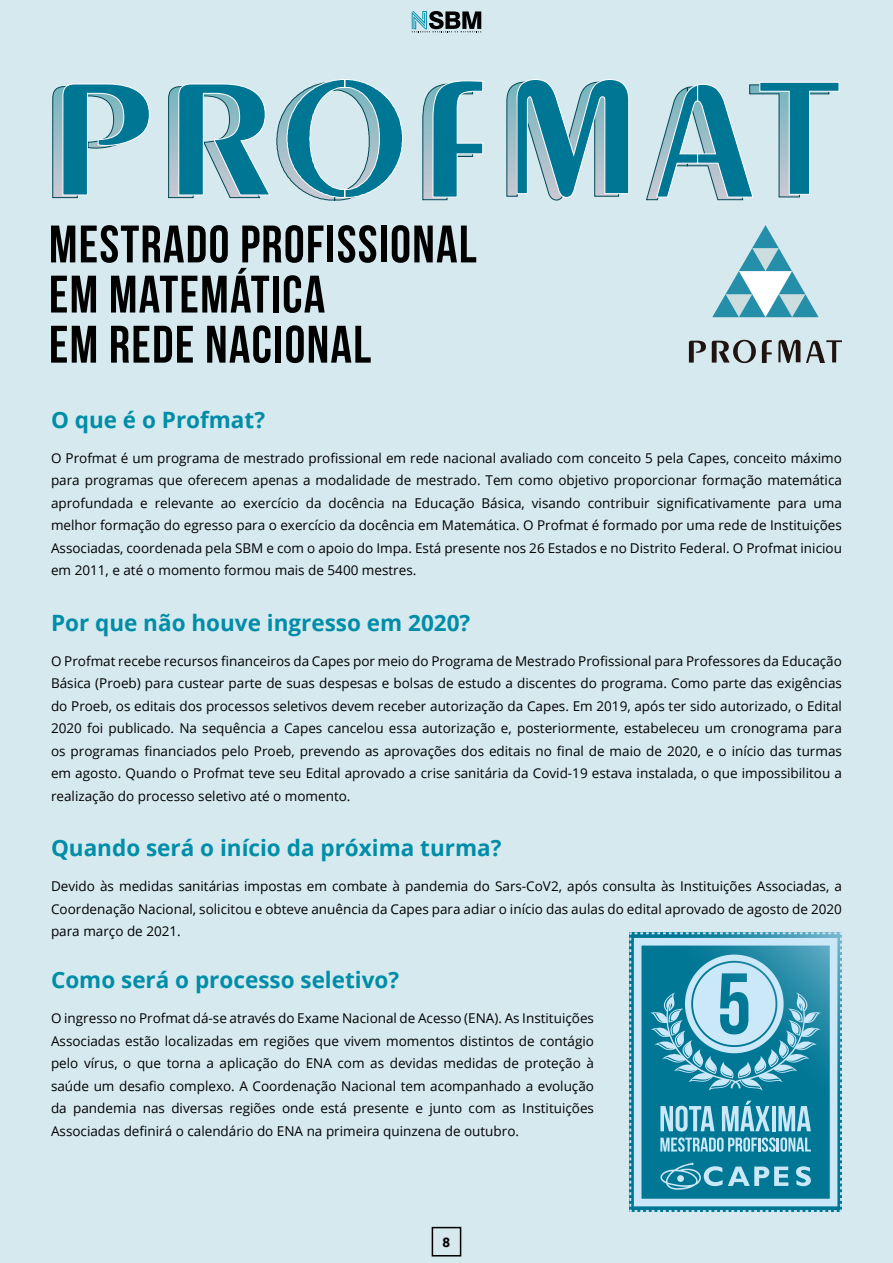
<style>
.page{position:relative;width:893px;height:1263px;background:#d6e9ee}
.page>*{position:absolute;margin:0;border:0;box-sizing:border-box;transform-origin:0 0}
.t1{font:700 22.5px "Open Sans";color:#008da8}
.t2{font:13.5px/22.5px "Open Sans";color:#000;text-align:justify}
.t3{font:700 13.5px "Ubuntu";color:#000}
</style>
<div class="page">
<div style="left:432px;top:1227px;width:29px;height:29px;border:2px solid #000"></div>
<svg style="left:507px;top:79px;width:122px;height:121px"></svg>
<svg style="left:423px;top:80px;width:60px;height:120px"></svg>
<svg style="left:168px;top:84px;width:102px;height:114px"></svg>
<svg style="left:52px;top:84px;width:98px;height:114px"></svg>
<svg style="left:277px;top:79px;width:126px;height:121px"></svg>
<svg style="left:646px;top:82px;width:193px;height:118px"></svg>
<div style="left:328px;top:226px;width:5px;height:36px;background:#000"></div>
<svg style="left:338px;top:225px;width:38px;height:38px"></svg>
<div style="left:381px;top:226px;width:6px;height:36px;background:#000"></div>
<svg style="left:392px;top:225px;width:84px;height:38px"></svg>
<svg style="left:51px;top:225px;width:274px;height:88px"></svg>
<svg style="left:51px;top:326px;width:45px;height:37px"></svg>
<svg style="left:111px;top:326px;width:82px;height:37px"></svg>
<svg style="left:207px;top:325px;width:63px;height:38px"></svg>
<div style="left:275px;top:326px;width:6px;height:37px;background:#000"></div>
<svg style="left:286px;top:325px;width:85px;height:38px"></svg>
<svg style="left:778px;top:340px;width:22px;height:23px"></svg>
<svg style="left:762px;top:340px;width:10px;height:23px"></svg>
<svg style="left:689px;top:341px;width:17px;height:22px"></svg>
<svg style="left:712px;top:340px;width:44px;height:23px"></svg>
<svg style="left:806px;top:340px;width:36px;height:23px"></svg>
<svg style="left:712px;top:225px;width:107px;height:92px"></svg>
<svg style="left:629px;top:932px;width:213px;height:280px"></svg>
<svg style="left:412px;top:11px;width:69px;height:21px"></svg>
<h1 class="t1" style="left:51px;top:403px;width:216px">O que é o Profmat?</h1>
<p class="t2" style="left:51px;top:446px;width:792px">O Profmat é um programa de mestrado profissional em rede nacional avaliado com conceito 5 pela Capes, conceito máximo para programas que oferecem apenas a modalidade de mestrado. Tem como objetivo proporcionar formação matemática aprofundada e relevante ao exercício da docência na Educação Básica, visando contribuir significativamente para uma melhor formação do egresso para o exercício da docência em Matemática. O Profmat é formado por uma rede de Instituições Associadas, coordenada pela SBM e com o apoio do Impa. Está presente nos 26 Estados e no Distrito Federal. O Profmat iniciou em 2011, e até o momento formou mais de 5400 mestres.</p>
<h1 class="t1" style="left:51px;top:606px;width:421px">Por que não houve ingresso em 2020?</h1>
<p class="t2" style="left:51px;top:649px;width:792px">O Profmat recebe recursos financeiros da Capes por meio do Programa de Mestrado Profissional para Professores da Educação Básica (Proeb) para custear parte de suas despesas e bolsas de estudo a discentes do programa. Como parte das exigências do Proeb, os editais dos processos seletivos devem receber autorização da Capes. Em 2019, após ter sido autorizado, o Edital 2020 foi publicado. Na sequência a Capes cancelou essa autorização e, posteriormente, estabeleceu um cronograma para os programas financiados pelo Proeb, prevendo as aprovações dos editais no final de maio de 2020, e o início das turmas em agosto. Quando o Profmat teve seu Edital aprovado a crise sanitária da Covid-19 estava instalada, o que impossibilitou a realização do processo seletivo até o momento.</p>
<h1 class="t1" style="left:51px;top:832px;width:452px">Quando será o início da próxima turma?</h1>
<p class="t2" style="left:51px;top:875px;width:792px">Devido às medidas sanitárias impostas em combate à pandemia do Sars-CoV2, após consulta às Instituições Associadas, a Coordenação Nacional, solicitou e obteve anuência da Capes para adiar o início das aulas do edital aprovado de agosto de 2020 para março de 2021.</p>
<h1 class="t1" style="left:51px;top:964px;width:350px">Como será o processo seletivo?</h1>
<p class="t2" style="left:51px;top:1006px;width:544px">O ingresso no Profmat dá-se através do Exame Nacional de Acesso (ENA). As Instituições Associadas estão localizadas em regiões que vivem momentos distintos de contágio pelo vírus, o que torna a aplicação do ENA com as devidas medidas de proteção à saúde um desafio complexo. A Coordenação Nacional tem acompanhado a evolução da pandemia nas diversas regiões onde está presente e junto com as Instituições Associadas definirá o calendário do ENA na primeira quinzena de outubro.</p>
<p class="t3" style="left:443px;top:1233px;width:9px">8</p>
</div>
